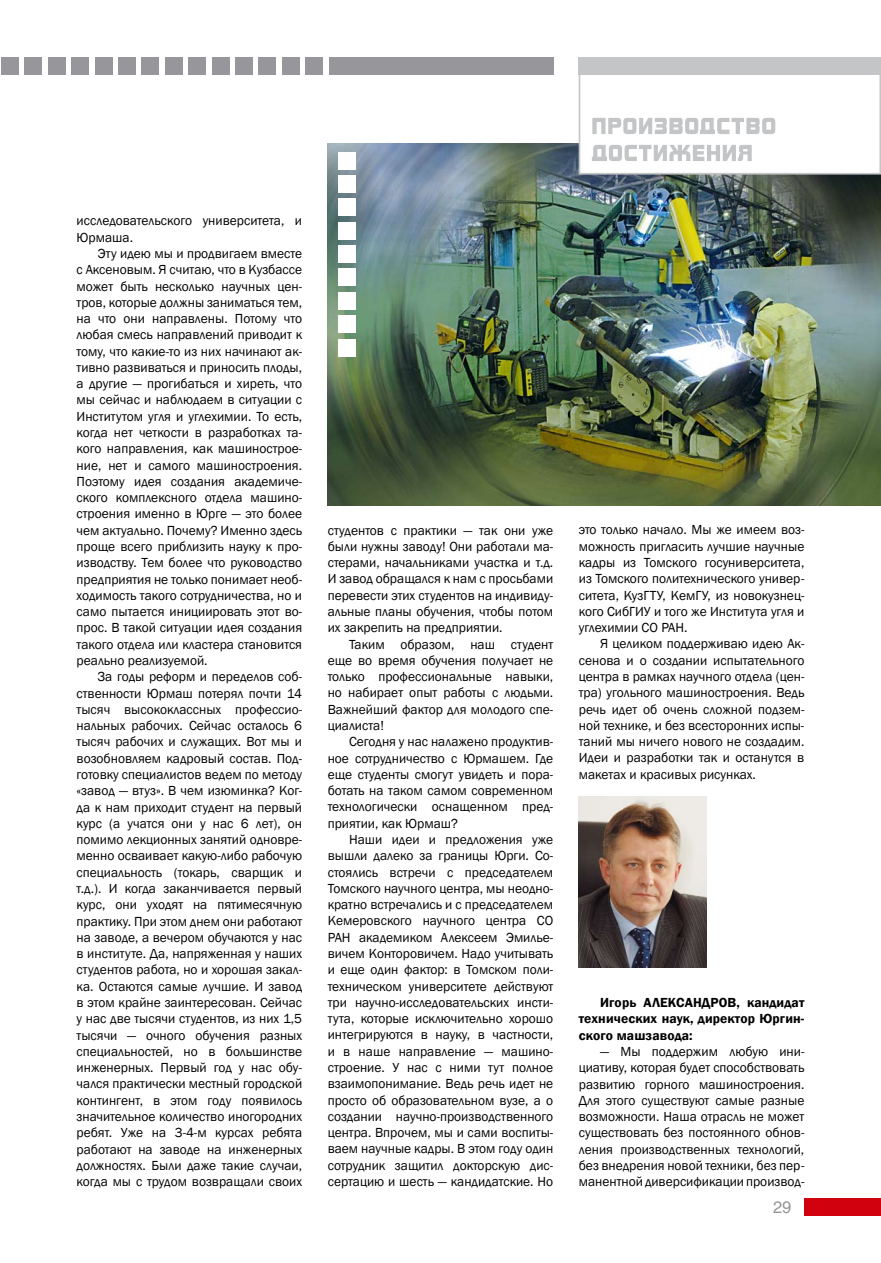
<style>
.page{position:relative;width:881px;height:1263px;background:#fff}
.page>*{position:absolute;margin:0;border:0;box-sizing:border-box;transform-origin:0 0}
.t1{font:16.5px "Helios";color:#97979b}
.t2{font:13.5px/16.4px "Franklin Gothic";color:#000;text-align:justify}
.t3{font:600 13.5px/16.4px "Franklin Gothic";letter-spacing:.01em;color:#000;text-align:justify}
</style>
<div class="page">
<img style="left:327px;top:143px;width:553px;height:362px">
<div style="left:579px;top:58px;width:300px;height:116px;background:#fff"></div>
<div style="left:578px;top:57px;width:302px;height:117px;border:2px solid #c3c5c7"></div>
<div style="left:329px;top:58px;width:224px;height:17px;background:#97979b"></div>
<div style="left:1px;top:58px;width:17px;height:17px;background:#97979b"></div>
<div style="left:578px;top:58px;width:302px;height:17px;background:#c3c5c7"></div>
<svg style="left:592px;top:145px;width:159px;height:16px"></svg>
<svg style="left:592px;top:118px;width:183px;height:16px"></svg>
<div style="left:804px;top:1198px;width:76px;height:17px;background:#d1010e"></div>
<div style="left:25px;top:58px;width:17px;height:17px;background:#97979b"></div>
<div style="left:48px;top:58px;width:17px;height:17px;background:#97979b"></div>
<div style="left:72px;top:58px;width:17px;height:17px;background:#97979b"></div>
<div style="left:95px;top:58px;width:17px;height:17px;background:#97979b"></div>
<div style="left:118px;top:58px;width:17px;height:17px;background:#97979b"></div>
<div style="left:142px;top:58px;width:17px;height:17px;background:#97979b"></div>
<div style="left:165px;top:58px;width:17px;height:17px;background:#97979b"></div>
<div style="left:188px;top:58px;width:17px;height:17px;background:#97979b"></div>
<div style="left:212px;top:58px;width:17px;height:17px;background:#97979b"></div>
<div style="left:235px;top:58px;width:17px;height:17px;background:#97979b"></div>
<div style="left:259px;top:58px;width:17px;height:17px;background:#97979b"></div>
<div style="left:282px;top:58px;width:17px;height:17px;background:#97979b"></div>
<div style="left:305px;top:58px;width:17px;height:17px;background:#97979b"></div>
<img style="left:578px;top:797px;width:128px;height:170px">
<div style="left:338px;top:339px;width:17px;height:17px;background:#fff"></div>
<div style="left:338px;top:316px;width:17px;height:17px;background:#fff"></div>
<div style="left:338px;top:292px;width:17px;height:17px;background:#fff"></div>
<div style="left:338px;top:269px;width:17px;height:17px;background:#fff"></div>
<div style="left:338px;top:246px;width:17px;height:17px;background:#fff"></div>
<div style="left:338px;top:222px;width:17px;height:17px;background:#fff"></div>
<div style="left:338px;top:199px;width:17px;height:17px;background:#fff"></div>
<div style="left:338px;top:175px;width:17px;height:17px;background:#fff"></div>
<div style="left:338px;top:152px;width:17px;height:17px;background:#fff"></div>
<p class="t2" style="left:77px;top:213px;width:227px">исследовательского университета, и<br>Юрмаша.</p>
<p class="t2" style="left:77px;top:246px;width:227px;text-indent:21px">Эту идею мы и продвигаем вместе с Аксеновым. Я считаю, что в Кузбассе может быть несколько научных цен&shy;тров, которые должны заниматься тем, на что они направлены. Потому что любая смесь направлений приводит к тому, что какие-то из них начинают ак&shy;тивно развиваться и приносить плоды, а другие — прогибаться и хиреть, что мы сейчас и наблюдаем в ситуации с Институтом угля и углехимии. То есть, когда нет четкости в разработках та&shy;кого направления, как машинострое&shy;ние, нет и самого машиностроения.<br>Поэтому идея создания академиче&shy;ского комплексного отдела машино&shy;строения именно в Юрге — это более чем актуально. Почему? Именно здесь проще всего приблизить науку к про&shy;изводству. Тем более что руководство предприятия не только понимает необ&shy;ходимость такого сотрудничества, но и само пытается инициировать этот во&shy;прос. В такой ситуации идея создания такого отдела или кластера становится реально реализуемой.</p>
<p class="t2" style="left:77px;top:669px;width:227px;text-indent:21px">За годы реформ и переделов соб&shy;ственности Юрмаш потерял почти 14 тысяч высококлассных профессио&shy;нальных рабочих. Сейчас осталось 6 тысяч рабочих и служащих. Вот мы и возобновляем кадровый состав. Под&shy;готовку специалистов ведем по методу «завод — втуз». В чем изюминка? Ког&shy;да к нам приходит студент на первый курс (а учатся они у нас 6 лет), он помимо лекционных занятий одновре&shy;менно осваивает какую-либо рабочую специальность (токарь, сварщик и т.д.). И когда заканчивается первый курс, они уходят на пятимесячную практику. При этом днем они работают на заводе, а вечером обучаются у нас в институте. Да, напряженная у наших студентов работа, но и хорошая закал&shy;ка. Остаются самые лучшие. И завод в этом крайне заинтересован. Сейчас у нас две тысячи студентов, из них 1,5 тысячи — очного обучения разных специальностей, но в большинстве инженерных. Первый год у нас обу&shy;чался практически местный городской контингент, в этом году появилось значительное количество иногородних ребят. Уже на 3-4-м курсах ребята работают на заводе на инженерных должностях. Были даже такие случаи, когда мы с трудом возвращали своих</p>
<p class="t2" style="left:327px;top:522px;width:227px">студентов с практики — так они уже были нужны заводу! Они работали ма&shy;стерами, начальниками участка и т.д.<br>И завод обращался к нам с просьбами перевести этих студентов на индивиду&shy;альные планы обучения, чтобы потом их закрепить на предприятии.</p>
<p class="t2" style="left:327px;top:636px;width:227px;text-indent:21px">Таким образом, наш студент еще во время обучения получает не только профессиональные навыки, но набирает опыт работы с людьми.<br>Важнейший фактор для молодого спе&shy;циалиста!</p>
<p class="t2" style="left:327px;top:734px;width:227px;text-indent:21px">Сегодня у нас налажено продуктив&shy;ное сотрудничество с Юрмашем. Где еще студенты смогут увидеть и пора&shy;ботать на таком самом современном технологически оснащенном пред&shy;приятии, как Юрмаш?</p>
<p class="t2" style="left:327px;top:831px;width:227px;text-indent:21px">Наши идеи и предложения уже вышли далеко за границы Юрги. Со&shy;стоялись встречи с председателем Томского научного центра, мы неодно&shy;кратно встречались и с председателем Кемеровского научного центра СО РАН академиком Алексеем Эмилье&shy;вичем Конторовичем. Надо учитывать и еще один фактор: в Томском поли&shy;техническом университете действуют три научно-исследовательских инсти&shy;тута, которые исключительно хорошо интегрируются в науку, в частности, и в наше направление — машино&shy;строение. У нас с ними тут полное взаимопонимание. Ведь речь идет не просто об образовательном вузе, а о создании научно-производственного центра. Впрочем, мы и сами воспиты&shy;ваем научные кадры. В этом году один сотрудник защитил докторскую дис&shy;сертацию и шесть — кандидатские. Но</p>
<p class="t2" style="left:578px;top:522px;width:227px">это только начало. Мы же имеем воз&shy;можность пригласить лучшие научные кадры из Томского госуниверситета, из Томского политехнического универ&shy;ситета, КузГТУ, КемГУ, из новокузнец&shy;кого СибГИУ и того же Института угля и углехимии СО РАН.</p>
<p class="t2" style="left:578px;top:636px;width:227px;text-indent:21px">Я целиком поддерживаю идею Ак&shy;сенова и о создании испытательного центра в рамках научного отдела (цен&shy;тра) угольного машиностроения. Ведь речь идет об очень сложной подзем&shy;ной технике, и без всесторонних испы&shy;таний мы ничего нового не создадим.<br>Идеи и разработки так и останутся в макетах и красивых рисунках.</p>
<p class="t3" style="left:600px;top:995px;width:62px">Игорь Александро</p>
<p class="t3" style="left:578px;top:995px;width:227px;text-indent:149px">в, кандидат технических наук, директор Юргин&shy;ского машзавода:</p>
<p class="t2" style="left:578px;top:1044px;width:227px;text-indent:21px">— Мы поддержим любую ини&shy;циативу, которая будет способствовать развитию горного машиностроения.<br>Для этого существуют самые разные возможности. Наша отрасль не может существовать без постоянного обнов&shy;ления производственных технологий, без внедрения новой техники, без пер&shy;манентной диверсификации производ-</p>
<p class="t1" style="left:772px;top:1197px;width:20px">29</p>
</div>
